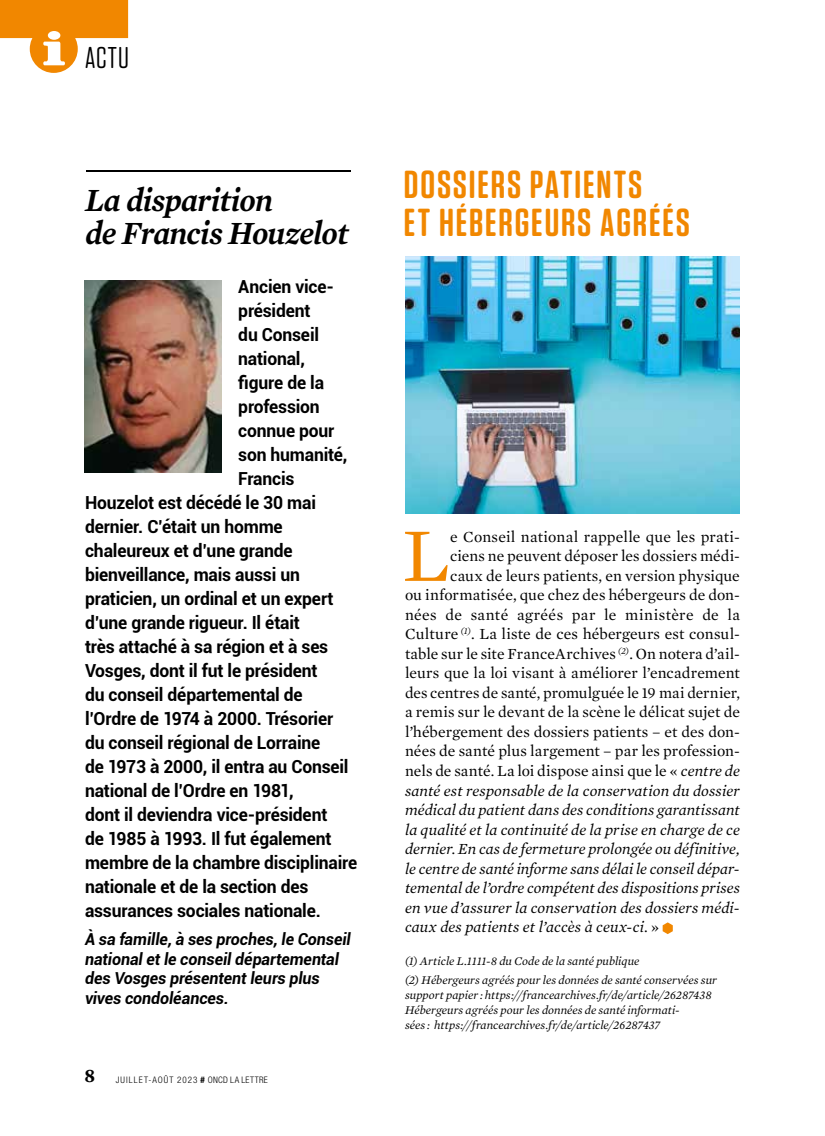
<style>
.page{position:relative;width:825px;height:1136px;background:#fff}
.page>*{position:absolute;margin:0;border:0;box-sizing:border-box;transform-origin:0 0}
.t1{font:76.95px "Mercury Text G1";color:#f18700}
.t2{font:600 39px/37.5px "Tungsten Rounded";letter-spacing:.045em;color:#f18700}
.t3{font:italic 600 33px/33px "Mercury Text G1";letter-spacing:-.025em;color:#000;scale:.95 1}
.t4{font:30px "Tungsten Rounded";color:#000}
.t5{font:700 18px "Roboto";letter-spacing:-.01em;color:#000}
.t6{font:italic 700 16.5px/19.5px "Roboto";letter-spacing:-.005em;color:#000}
.t7{font:15.75px "Mercury Text G1";letter-spacing:.005em;color:#000}
.t8{font:italic 15.75px "Mercury Text G1";letter-spacing:.005em;color:#000}
.t9{font:15.75px "Mercury Text G1";letter-spacing:.025em;color:#000}
.t10{font:italic 12px/15px "Mercury Text G1";color:#000}
.t11{font:300 condensed 9px "Helvetica Neue LT Std";letter-spacing:.11em;color:#000}
.s1{font-family:"Helvetica Neue";font-weight:700;font-style:italic;font-stretch:normal}
.s2{font-style:italic}
.s3{font-style:normal}
</style>
<div class="page">
<div style="left:0;top:0;width:128px;height:38px;background:#f18700"></div>
<div style="left:30px;top:25px;width:48px;height:48px;background:#f18700;border-radius:50%"></div>
<svg style="left:43px;top:31px;width:22px;height:34px"></svg>
<div style="left:85px;top:168px;width:267px;height:5px;background:#000;opacity:.37"></div>
<img style="left:85px;top:280px;width:136px;height:192px">
<img style="left:405px;top:256px;width:335px;height:257px">
<svg style="left:663px;top:922px;width:10px;height:12px"></svg>
<h3 class="t4" style="left:85px;top:42px;width:45px">ACTU</h3>
<h3 class="t3" style="left:85px;top:182px;width:279px">La disparition<br>de Francis Houzelot</h3>
<p class="t5" style="left:238px;top:273px;width:97px">Ancien vice-</p>
<p class="t5" style="left:238px;top:297px;width:74px">président</p>
<p class="t5" style="left:238px;top:321px;width:82px">du Conseil</p>
<p class="t5" style="left:238px;top:345px;width:68px">national,</p>
<p class="t5" style="left:238px;top:369px;width:87px">figure de la</p>
<p class="t5" style="left:238px;top:393px;width:83px">profession</p>
<p class="t5" style="left:238px;top:417px;width:98px">connue pour</p>
<p class="t5" style="left:238px;top:441px;width:111px">son humanité,</p>
<p class="t5" style="left:238px;top:465px;width:58px">Francis</p>
<p class="t5" style="left:85px;top:489px;width:232px">Houzelot est décédé le 30 mai</p>
<p class="t5" style="left:85px;top:513px;width:199px">dernier. C’était un homme</p>
<p class="t5" style="left:85px;top:537px;width:209px">chaleureux et d’une grande</p>
<p class="t5" style="left:85px;top:561px;width:216px">bienveillance, mais aussi un</p>
<p class="t5" style="left:85px;top:585px;width:250px">praticien, un ordinal et un expert</p>
<p class="t5" style="left:85px;top:609px;width:216px">d’une grande rigueur. Il était</p>
<p class="t5" style="left:85px;top:633px;width:245px">très attaché à sa région et à ses</p>
<p class="t5" style="left:85px;top:657px;width:234px">Vosges, dont il fut le président</p>
<p class="t5" style="left:85px;top:681px;width:219px">du conseil départemental de</p>
<p class="t5" style="left:85px;top:705px;width:250px">l’Ordre de 1974 à 2000. Trésorier</p>
<p class="t5" style="left:85px;top:729px;width:237px">du conseil régional de Lorraine</p>
<p class="t5" style="left:85px;top:753px;width:265px">de 1973 à 2000, il entra au Conseil</p>
<p class="t5" style="left:85px;top:777px;width:210px">national de l’Ordre en 1981,</p>
<p class="t5" style="left:85px;top:801px;width:244px">dont il deviendra vice-président</p>
<p class="t5" style="left:85px;top:825px;width:248px">de 1985 à 1993. Il fut également</p>
<p class="t5" style="left:85px;top:849px;width:274px">membre de la chambre disciplinaire</p>
<p class="t5" style="left:85px;top:873px;width:225px">nationale et de la section des</p>
<p class="t5" style="left:85px;top:897px;width:237px">assurances sociales nationale.</p>
<p class="t6" style="left:85px;top:928px;width:267px">À sa famille, à ses proches, le Conseil national et le conseil départemental des Vosges présentent leurs plus vives condoléances.</p>
<p class="t11" style="left:85px;top:1074px;width:185px"><sup>8</sup> JUILLET-AOÛT 2023 <span class="s1">#</span> ONCD LA LETTRE</p>
<h2 class="t2" style="left:404px;top:166px;width:287px">DOSSIERS PATIENTS<br>ET HÉBERGEURS AGRÉÉS</h2>
<h1 class="t1" style="left:402px;top:500px;width:49px">L</h1>
<p class="t7" style="left:450px;top:525px;width:291px">e Conseil national rappelle que les prati-</p>
<p class="t7" style="left:450px;top:544px;width:291px">ciens ne peuvent déposer les dossiers médi-</p>
<p class="t7" style="left:450px;top:564px;width:291px">caux de leurs patients, en version physique</p>
<p class="t7" style="left:405px;top:583px;width:336px">ou informatisée, que chez des hébergeurs de don-</p>
<p class="t9" style="left:405px;top:603px;width:336px">nées de santé agréés par le ministère de la</p>
<p class="t7" style="left:405px;top:622px;width:336px">Culture <sup>(1)</sup>. La liste de ces hébergeurs est consul-</p>
<p class="t7" style="left:405px;top:642px;width:336px">table sur le site FranceArchives <sup>(2)</sup>. On notera d’ail-</p>
<p class="t7" style="left:405px;top:661px;width:336px">leurs que la loi visant à améliorer l’encadrement</p>
<p class="t7" style="left:405px;top:681px;width:336px">des centres de santé, promulguée le 19 mai dernier,</p>
<p class="t7" style="left:405px;top:700px;width:336px">a remis sur le devant de la scène le délicat sujet de</p>
<p class="t7" style="left:405px;top:720px;width:336px">l’hébergement des dossiers patients – et des don-</p>
<p class="t7" style="left:405px;top:739px;width:336px">nées de santé plus largement – par les profession-</p>
<p class="t7" style="left:405px;top:759px;width:336px">nels de santé. La loi dispose ainsi que le « <span class="s2">centre de</span></p>
<p class="t8" style="left:405px;top:778px;width:336px">santé est responsable de la conservation du dossier</p>
<p class="t8" style="left:405px;top:798px;width:336px">médical du patient dans des conditions garantissant</p>
<p class="t8" style="left:405px;top:817px;width:336px">la qualité et la continuité de la prise en charge de ce</p>
<p class="t8" style="left:405px;top:837px;width:336px">dernier. En cas de fermeture prolongée ou définitive,</p>
<p class="t8" style="left:405px;top:856px;width:336px">le centre de santé informe sans délai le conseil dépar-</p>
<p class="t8" style="left:405px;top:876px;width:336px">temental de l’ordre compétent des dispositions prises</p>
<p class="t8" style="left:405px;top:895px;width:336px">en vue d’assurer la conservation des dossiers médi-</p>
<p class="t8" style="left:405px;top:915px;width:256px">caux des patients et l’accès à ceux-ci<span class="s3">. »</span></p>
<p class="t10" style="left:405px;top:950px;width:314px;line-height:19.2px">(1) Article L.1111-8 du Code de la santé publique<br>(2) Hébergeurs agréés pour les données de santé conservées sur</p>
<p class="t10" style="left:405px;top:987px;width:308px">support papier : https://francearchives.fr/de/article/26287438<br>Hébergeurs agréés pour les données de santé informati-<br>sées : https://francearchives.fr/de/article/26287437</p>
</div>
